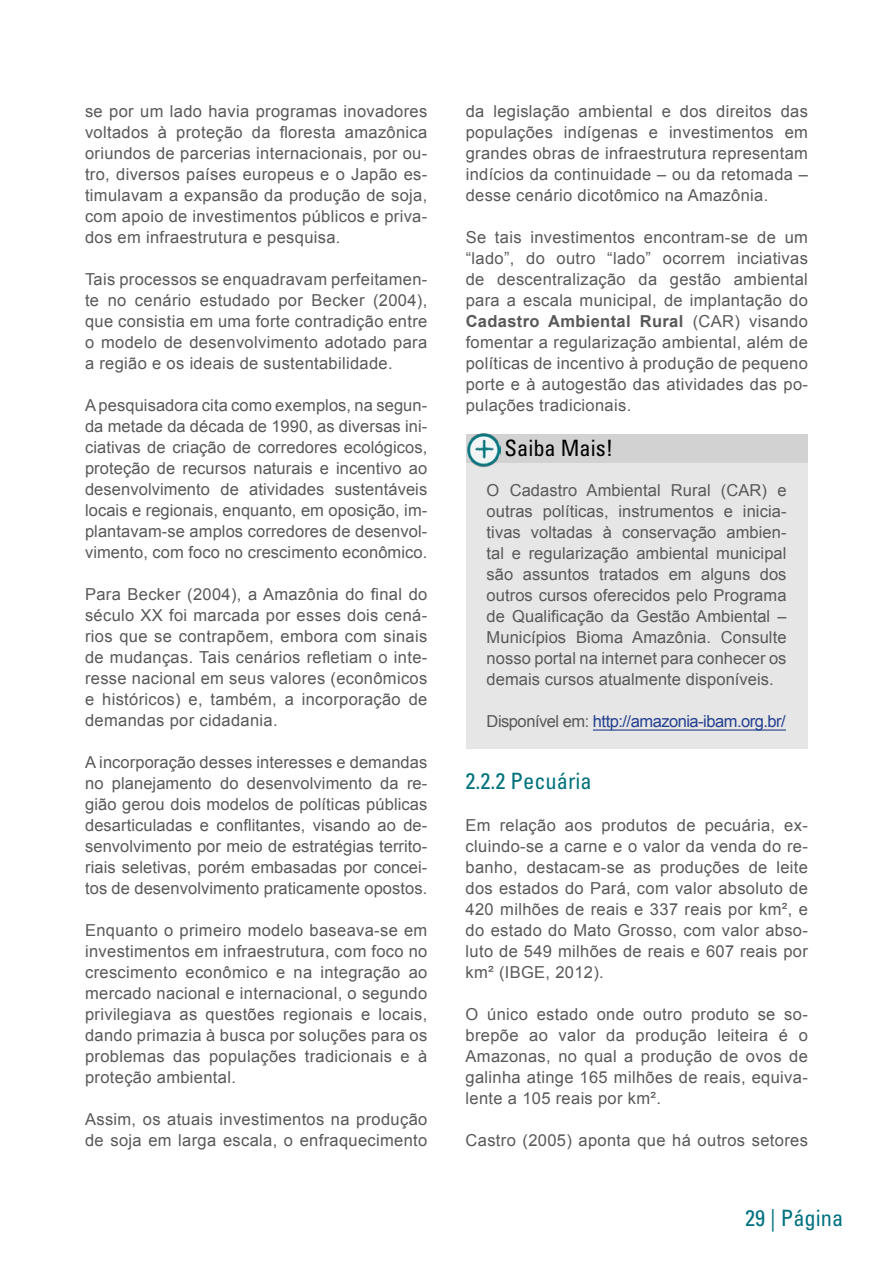
<style>
.page{position:relative;width:893px;height:1263px;background:#fff}
.page>*{position:absolute;margin:0;border:0;box-sizing:border-box;transform-origin:0 0}
.t1{font:condensed 22.5px "Univers LT Std";color:#00727c}
.t2{font:condensed 22.5px "Univers LT Std";color:#000}
.t3{font:condensed 22.5px "Univers LT Std";color:#007280}
.t4{font:16.5px/21px "Arial";letter-spacing:.02em;color:#595959;text-align:justify}
.t5{font:16.5px "Arial";letter-spacing:-.03em;color:#25408f}
.s1{font-weight:700}
.s2{color:#595959}
</style>
<div class="page">
<div style="left:466px;top:463px;width:342px;height:285px;background:#e6e6e6"></div>
<hr style="left:593px;top:729px;width:193px;height:2px;background:#25408f">
<div style="left:466px;top:434px;width:342px;height:29px;background:#d2d2d2"></div>
<img style="left:467px;top:433px;width:33px;height:35px">
<p class="t4" style="left:85px;top:101px;width:344px">se por um lado havia programas inovadores voltados à proteção da floresta amazônica oriundos de parcerias internacionais, por ou&shy;tro, diversos países europeus e o Japão es&shy;timulavam a expansão da produção de soja, com apoio de investimentos públicos e priva&shy;dos em infraestrutura e pesquisa.</p>
<p class="t4" style="left:85px;top:269px;width:344px">Tais processos se enquadravam perfeitamen&shy;te no cenário estudado por Becker (2004), que consistia em uma forte contradição entre o modelo de desenvolvimento adotado para a região e os ideais de sustentabilidade.</p>
<p class="t4" style="left:85px;top:395px;width:344px">A pesquisadora cita como exemplos, na segun&shy;da metade da década de 1990, as diversas ini&shy;ciativas de criação de corredores ecológicos, proteção de recursos naturais e incentivo ao desenvolvimento de atividades sustentáveis locais e regionais, enquanto, em oposição, im&shy;plantavam-se amplos corredores de desenvol&shy;vimento, com foco no crescimento econômico.</p>
<p class="t4" style="left:85px;top:584px;width:344px">Para Becker (2004), a Amazônia do final do século XX foi marcada por esses dois cená&shy;rios que se contrapõem, embora com sinais de mudanças. Tais cenários refletiam o inte&shy;resse nacional em seus valores (econômicos e históricos) e, também, a incorporação de demandas por cidadania.</p>
<p class="t4" style="left:85px;top:752px;width:344px">A incorporação desses interesses e demandas no planejamento do desenvolvimento da re&shy;gião gerou dois modelos de políticas públicas desarticuladas e conflitantes, visando ao de&shy;senvolvimento por meio de estratégias territo&shy;riais seletivas, porém embasadas por concei&shy;tos de desenvolvimento praticamente opostos.</p>
<p class="t4" style="left:85px;top:920px;width:344px">Enquanto o primeiro modelo baseava-se em investimentos em infraestrutura, com foco no crescimento econômico e na integração ao mercado nacional e internacional, o segundo privilegiava as questões regionais e locais, dando primazia à busca por soluções para os problemas das populações tradicionais e à proteção ambiental.</p>
<p class="t4" style="left:85px;top:1109px;width:344px">Assim, os atuais investimentos na produção de soja em larga escala, o enfraquecimento</p>
<p class="t4" style="left:466px;top:101px;width:344px">da legislação ambiental e dos direitos das populações indígenas e investimentos em grandes obras de infraestrutura representam indícios da continuidade – ou da retomada – desse cenário dicotômico na Amazônia.</p>
<p class="t4" style="left:466px;top:227px;width:344px">Se tais investimentos encontram-se de um “lado”, do outro “lado” ocorrem inciativas de descentralização da gestão ambiental para a escala municipal, de implantação do <span class="s1">Cadastro Ambiental Rural</span> (CAR) visando fomentar a regularização ambiental, além de políticas de incentivo à produção de pequeno porte e à autogestão das atividades das po&shy;pulações tradicionais.</p>
<h1 class="t2" style="left:505px;top:434px;width:110px">Saiba Mais!</h1>
<p class="t4" style="left:487px;top:480px;width:301px">O Cadastro Ambiental Rural (CAR) e outras políticas, instrumentos e inicia&shy;tivas voltadas à conservação ambien&shy;tal e regularização ambiental municipal são assuntos tratados em alguns dos outros cursos oferecidos pelo Programa de Qualificação da Gestão Ambiental – Municípios Bioma Amazônia. Consulte nosso portal na internet para conhecer os demais cursos atualmente disponíveis.</p>
<p class="t5" style="left:487px;top:710px;width:301px"><span class="s2">Disponível em:</span> http://amazonia-ibam.org.br/</p>
<h1 class="t1" style="left:466px;top:767px;width:128px">2.2.2 Pecuária</h1>
<p class="t4" style="left:466px;top:815px;width:344px">Em relação aos produtos de pecuária, ex&shy;cluindo-se a carne e o valor da venda do re&shy;banho, destacam-se as produções de leite dos estados do Pará, com valor absoluto de 420 milhões de reais e 337 reais por km², e do estado do Mato Grosso, com valor abso&shy;luto de 549 milhões de reais e 607 reais por km² (IBGE, 2012).</p>
<p class="t4" style="left:466px;top:1004px;width:344px">O único estado onde outro produto se so&shy;brepõe ao valor da produção leiteira é o Amazonas, no qual a produção de ovos de galinha atinge 165 milhões de reais, equiva&shy;lente a 105 reais por km².</p>
<p class="t4" style="left:466px;top:1130px;width:344px">Castro (2005) aponta que há outros setores</p>
<h1 class="t3" style="left:745px;top:1204px;width:100px">29 | Página</h1>
</div>
